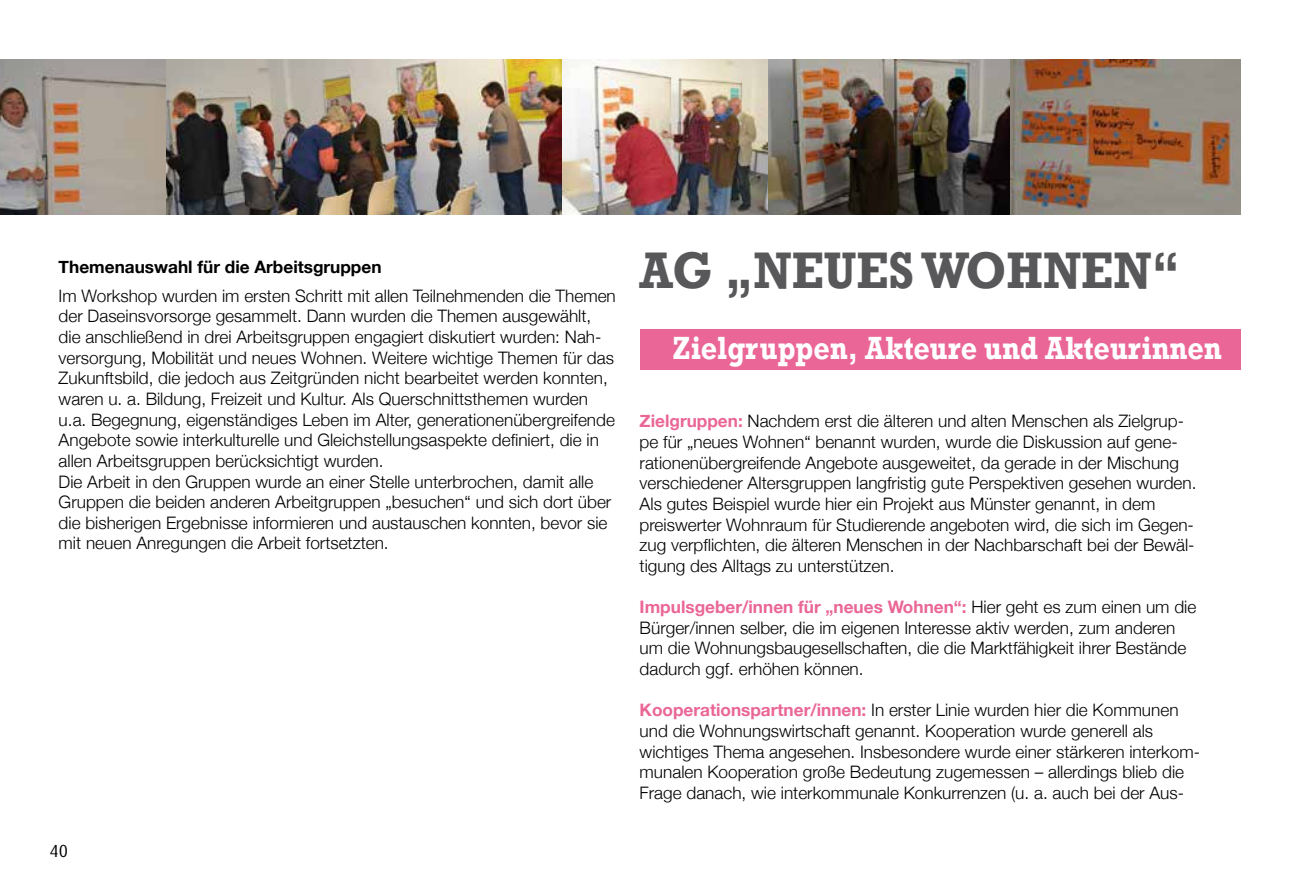
<style>
.page{position:relative;width:1290px;height:893px;background:#fff}
.page>*{position:absolute;margin:0;border:0;box-sizing:border-box;transform-origin:0 0}
.t1{font:700 52.68px "Rockwell";color:#58585a;scale:.91 1}
.t2{font:700 32.9px "Rockwell";color:#fff;scale:.87 1}
.t3{font:17.5px "Dax";color:#000}
.t4{font:300 17.15px/20.7px "Helvetica Neue";color:#000}
.t5{font:700 17.15px "Helvetica Neue";color:#000}
.s1{font-weight:700;color:#ea6696}
</style>
<div class="page">
<div style="left:640px;top:329px;width:600px;height:41px;background:#ea6696"></div>
<img style="left:298px;top:60px;width:942px;height:154px">
<img style="left:0;top:60px;width:298px;height:154px">
<p class="t5" style="left:59px;top:251px;width:324px">Themenauswahl für die Arbeitsgruppen</p>
<p class="t4" style="left:59px;top:284px;width:559px">Im Workshop wurden im ersten Schritt mit allen Teilnehmenden die Themen der Daseinsvorsorge gesammelt. Dann wurden die Themen ausgewählt, die anschließend in drei Arbeitsgruppen engagiert diskutiert wurden: Nah&shy;versorgung, Mobilität und neues Wohnen. Weitere wichtige Themen für das Zukunftsbild, die jedoch aus Zeitgründen nicht bearbeitet werden konnten, waren u. a. Bildung, Freizeit und Kultur. Als Querschnittsthemen wurden u.a. Begegnung, eigenständiges Leben im Alter, generationenübergreifende Angebote sowie interkulturelle und Gleichstellungsaspekte definiert, die in allen Arbeitsgruppen berücksichtigt wurden.<br>Die Arbeit in den Gruppen wurde an einer Stelle unterbrochen, damit alle Gruppen die beiden anderen Arbeitgruppen „besuchen“ und sich dort über die bisherigen Ergebnisse informieren und austauschen konnten, bevor sie mit neuen Anregungen die Arbeit fortsetzten.</p>
<p class="t3" style="left:50px;top:841px;width:20px">40</p>
<h1 class="t1" style="left:640px;top:238px;width:595px">AG „NEUES WoHNEN“</h1>
<h2 class="t2" style="left:672px;top:328px;width:633px">Zielgruppen, Akteure und Akteurinnen</h2>
<p class="t4" style="left:640px;top:410px;width:558px"><span class="s1">Zielgruppen:</span> Nachdem erst die älteren und alten Menschen als Zielgrup&shy;pe für „neues Wohnen“ benannt wurden, wurde die Diskussion auf gene&shy;rationenübergreifende Angebote ausgeweitet, da gerade in der Mischung verschiedener Altersgruppen langfristig gute Perspektiven gesehen wurden.<br>Als gutes Beispiel wurde hier ein Projekt aus Münster genannt, in dem preiswerter Wohnraum für Studierende angeboten wird, die sich im Gegen&shy;zug verpflichten, die älteren Menschen in der Nachbarschaft bei der Bewäl&shy;tigung des Alltags zu unterstützen.</p>
<p class="t4" style="left:640px;top:596px;width:558px"><span class="s1">Impulsgeber/innen für „neues Wohnen“:</span> Hier geht es zum einen um die Bürger/innen selber, die im eigenen Interesse aktiv werden, zum anderen um die Wohnungsbaugesellschaften, die die Marktfähigkeit ihrer Bestände dadurch ggf. erhöhen können.</p>
<p class="t4" style="left:640px;top:699px;width:562px"><span class="s1">Kooperationspartner/innen:</span> In erster Linie wurden hier die Kommunen und die Wohnungswirtschaft genannt. Kooperation wurde generell als wichtiges Thema angesehen. Insbesondere wurde einer stärkeren interkom&shy;munalen Kooperation große Bedeutung zugemessen – allerdings blieb die Frage danach, wie interkommunale Konkurrenzen (u. a. auch bei der Aus-</p>
</div>
